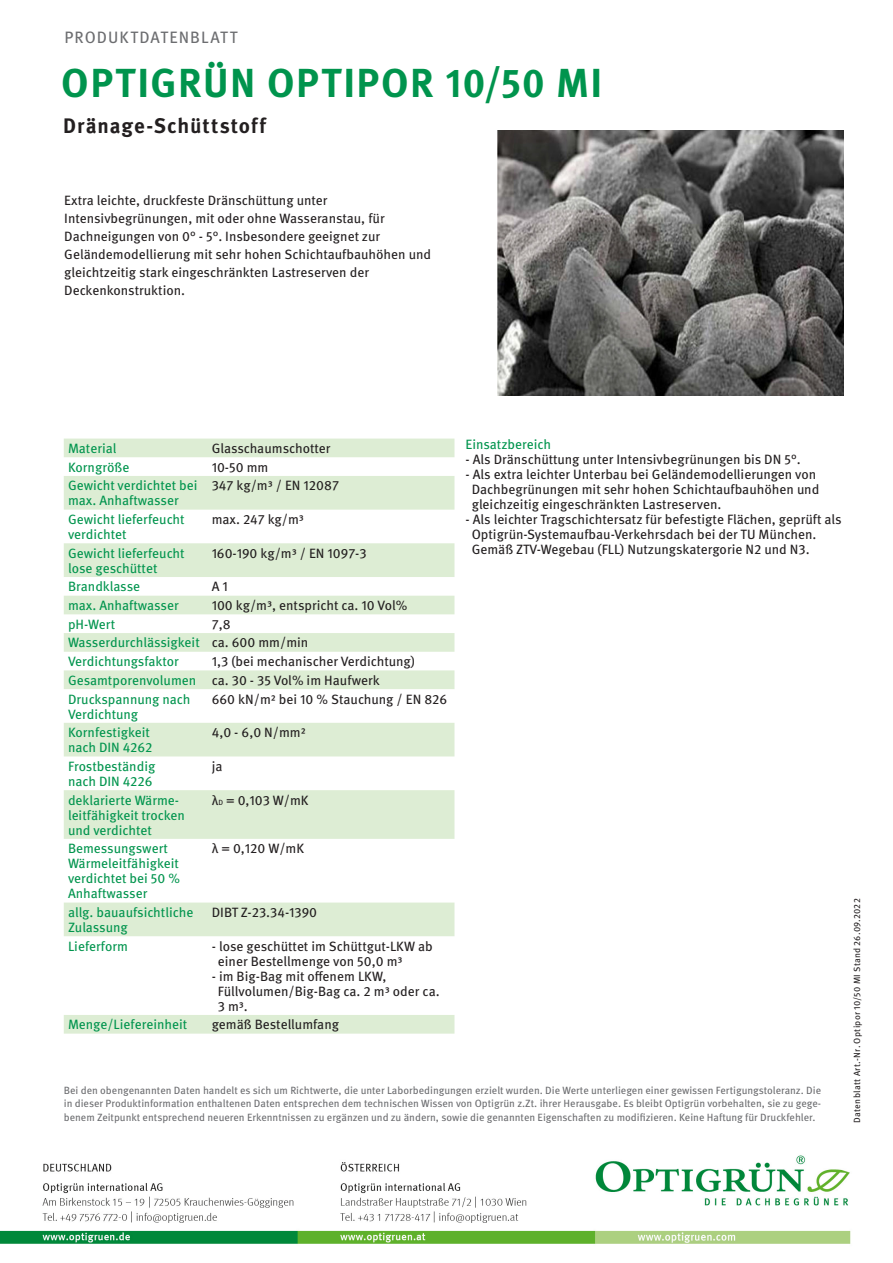
<style>
.page{position:relative;width:893px;height:1263px;background:#fff}
.page>*{position:absolute;margin:0;border:0;box-sizing:border-box;transform-origin:0 0}
.Titel_Headline_Versa{font:700 40.5px "Meta Pro";letter-spacing:.035em;color:#00944d}
.t1{font:700 21px "Meta Pro";letter-spacing:.05em;color:#231f20}
.t2{font:16.5px "Meta Pro";letter-spacing:.065em;color:#6c6d70}
.t3{font:13.5px/18px "Meta Pro";color:#231f20}
.t4{font:13.5px/15px "Meta Pro";color:#00944d}
.t5{font:10.5px/13.5px "Meta Pro";color:#6c6d70;text-align:justify}
.fliesstext_book{font:9px "Meta Pro";letter-spacing:.035em;color:#231f20}
.s1{font-size:7.5px}
</style>
<div class="page">
<svg style="left:64px;top:439px;width:390px;height:594px"></svg>
<img style="left:497px;top:130px;width:346px;height:265px">
<img style="left:0;top:1155px;width:851px;height:89px">
<p class="t2" style="left:64px;top:26px;width:175px">PRODUKTDATENBLATT</p>
<p class="Titel_Headline_Versa" style="left:61px;top:57px;width:543px">OPTIGRÜN OPTIPOR 10/50 MI</p>
<p class="t1" style="left:63px;top:112px;width:204px">Dränage-Schüttstoff</p>
<p class="t3" style="left:64px;top:191px;width:265px">Extra leichte, druckfeste Dränschüttung unter</p>
<p class="t3" style="left:64px;top:209px;width:322px">Intensivbegrünungen, mit oder ohne Wasseranstau, für<br>Dachneigungen von 0° - 5°. Insbesondere geeignet zur</p>
<p class="t3" style="left:64px;top:245px;width:368px">Geländemodellierung mit sehr hohen Schichtaufbauhöhen und gleichtzeitig stark eingeschränkten Lastreserven der</p>
<p class="t3" style="left:64px;top:281px;width:122px">Deckenkonstruktion.</p>
<p class="t4" style="left:68px;top:441px;width:50px">Material</p>
<p class="t3" style="left:212px;top:440px;width:120px">Glasschaumschotter</p>
<p class="t4" style="left:68px;top:460px;width:63px">Korngröße</p>
<p class="t3" style="left:212px;top:458px;width:58px">10-50 mm</p>
<p class="t4" style="left:68px;top:479px;width:131px">Gewicht verdichtet bei</p>
<p class="t4" style="left:68px;top:494px;width:112px">max. Anhaftwasser</p>
<p class="t3" style="left:212px;top:477px;width:129px">347 kg/m³ / EN 12087</p>
<p class="t4" style="left:68px;top:512px;width:118px">Gewicht lieferfeucht</p>
<p class="t4" style="left:68px;top:527px;width:60px">verdichtet</p>
<p class="t4" style="left:68px;top:546px;width:118px">Gewicht lieferfeucht</p>
<p class="t4" style="left:68px;top:561px;width:91px">lose geschüttet</p>
<p class="t3" style="left:212px;top:511px;width:94px">max. 247 kg/m³</p>
<p class="t3" style="left:212px;top:544px;width:156px">160-190 kg/m³ / EN 1097-3</p>
<p class="t4" style="left:68px;top:580px;width:74px">Brandklasse</p>
<p class="t3" style="left:212px;top:578px;width:18px">A 1</p>
<p class="t4" style="left:68px;top:598px;width:112px">max. Anhaftwasser</p>
<p class="t3" style="left:212px;top:597px;width:197px">100 kg/m³, entspricht ca. 10 Vol%</p>
<p class="t4" style="left:68px;top:617px;width:49px">pH-Wert</p>
<p class="t3" style="left:212px;top:615px;width:20px">7,8</p>
<p class="t4" style="left:68px;top:636px;width:133px">Wasserdurchlässigkeit</p>
<p class="t3" style="left:212px;top:634px;width:98px">ca. 600 mm/min</p>
<p class="t4" style="left:68px;top:654px;width:112px">Verdichtungsfaktor</p>
<p class="t3" style="left:212px;top:653px;width:205px">1,3 (bei mechanischer Verdichtung)</p>
<p class="t4" style="left:68px;top:673px;width:130px">Gesamtporenvolumen</p>
<p class="t3" style="left:212px;top:672px;width:170px">ca. 30 - 35 Vol% im Haufwerk</p>
<p class="t4" style="left:68px;top:692px;width:124px">Druckspannung nach</p>
<p class="t4" style="left:68px;top:707px;width:72px">Verdichtung</p>
<p class="t3" style="left:212px;top:690px;width:237px">660 kN/m² bei 10 % Stauchung / EN 826</p>
<p class="t4" style="left:68px;top:725px;width:83px">Kornfestigkeit</p>
<p class="t4" style="left:68px;top:740px;width:86px">nach DIN 4262</p>
<p class="t3" style="left:212px;top:724px;width:96px">4,0 - 6,0 N/mm²</p>
<p class="t4" style="left:68px;top:759px;width:89px">Frostbeständig</p>
<p class="t4" style="left:68px;top:774px;width:86px">nach DIN 4226</p>
<p class="t3" style="left:212px;top:758px;width:12px">ja</p>
<p class="t4" style="left:68px;top:793px;width:113px">deklarierte Wärme-</p>
<p class="t4" style="left:68px;top:808px;width:119px">leitfähigkeit trocken und verdichtet</p>
<p class="t3" style="left:212px;top:791px;width:98px">λ<span class="s1">D</span> = 0,103 W/mK</p>
<p class="t4" style="left:68px;top:841px;width:101px">Bemessungswert</p>
<p class="t4" style="left:68px;top:856px;width:112px">Wärmeleitfähigkeit</p>
<p class="t4" style="left:68px;top:871px;width:114px">verdichtet bei 50 %</p>
<p class="t4" style="left:68px;top:886px;width:81px">Anhaftwasser</p>
<p class="t3" style="left:212px;top:840px;width:94px">λ = 0,120 W/mK</p>
<p class="t4" style="left:68px;top:905px;width:127px">allg. bauaufsichtliche</p>
<p class="t4" style="left:68px;top:920px;width:61px">Zulassung</p>
<p class="t3" style="left:212px;top:904px;width:107px">DIBT Z-23.34-1390</p>
<p class="t4" style="left:68px;top:939px;width:62px">Lieferform</p>
<p class="t3" style="left:212px;top:937px;width:222px">- lose geschüttet im Schüttgut-LKW ab</p>
<p class="t3" style="left:218px;top:952px;width:186px">einer Bestellmenge von 50,0 m³</p>
<p class="t3" style="left:212px;top:967px;width:176px">- im Big-Bag mit offenem LKW,</p>
<p class="t3" style="left:218px;top:982px;width:223px">Füllvolumen/Big-Bag ca. 2 m³ oder ca.</p>
<p class="t3" style="left:218px;top:997px;width:32px">3 m³.</p>
<p class="t4" style="left:68px;top:1017px;width:121px">Menge/Liefereinheit</p>
<p class="t3" style="left:212px;top:1016px;width:129px">gemäß Bestellumfang</p>
<p class="t4" style="left:466px;top:437px;width:87px">Einsatzbereich</p>
<p class="t3" style="left:466px;top:450px;width:337px">- Als Dränschüttung unter Intensivbegrünungen bis DN 5°.</p>
<p class="t3" style="left:466px;top:465px;width:352px">- Als extra leichter Unterbau bei Geländemodellierungen von</p>
<p class="t3" style="left:472px;top:480px;width:349px">Dachbegrünungen mit sehr hohen Schichtaufbauhöhen und</p>
<p class="t3" style="left:472px;top:495px;width:251px">gleichzeitig eingeschränkten Lastreserven.</p>
<p class="t3" style="left:466px;top:510px;width:378px">- Als leichter Tragschichtersatz für befestigte Flächen, geprüft als</p>
<p class="t3" style="left:472px;top:525px;width:346px">Optigrün-Systemaufbau-Verkehrsdach bei der TU München.</p>
<p class="t3" style="left:472px;top:540px;width:339px">Gemäß ZTV-Wegebau (FLL) Nutzungskatergorie N2 und N3.</p>
<p class="t5" style="left:64px;top:1084px;width:759px">Bei den obengenannten Daten handelt es sich um Richtwerte, die unter Laborbedingungen erzielt wurden. Die Werte unterliegen einer gewissen Fertigungstoleranz. Die in dieser Produktinformation enthaltenen Daten entsprechen dem technischen Wissen von Optigrün z.Zt. ihrer Herausgabe. Es bleibt Optigrün vorbehalten, sie zu gege&shy;benem Zeitpunkt entsprechend neueren Erkenntnissen zu ergänzen und zu ändern, sowie die genannten Eigenschaften zu modifizieren. Keine Haftung für Druckfehler.</p>
<p class="fliesstext_book" style="left:851px;top:1123px;width:226px;rotate:-90deg">Datenblatt Art.-Nr. Optipor 10/50 MI Stand 26.09.2022</p>
</div>
